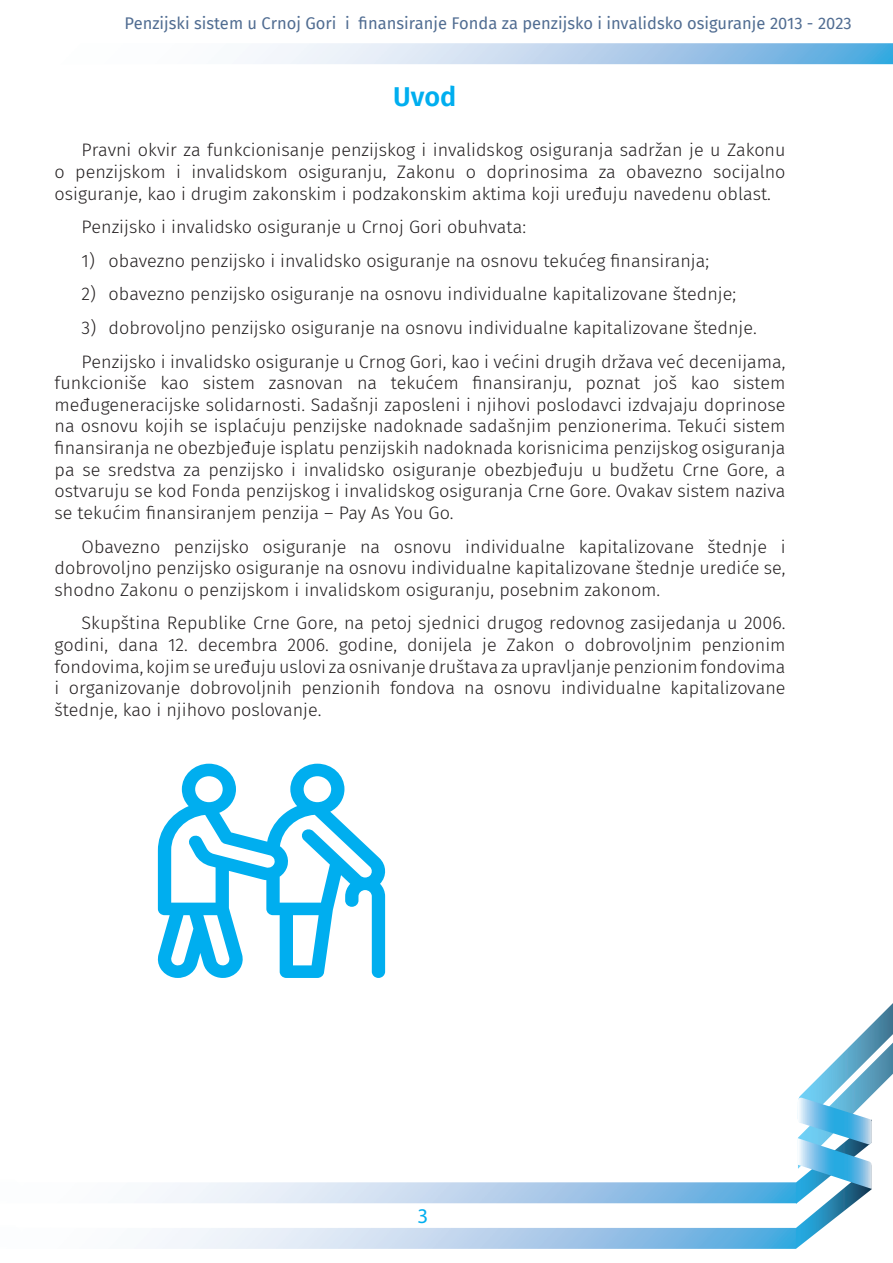
<style>
.page{position:relative;width:893px;height:1263px;background:#fff}
.page>*{position:absolute;margin:0;border:0;box-sizing:border-box;transform-origin:0 0}
.Podnaslov{font:600 27px "Fira Sans";color:#00aeef}
.t1{font:21px "Myriad Pro";color:#00aeef}
.t2{font:300 18px/21.6px "Fira Sans";color:#231f20;text-align:justify}
.t3{font:16.5px "Fira Sans";color:#516d92}
</style>
<div class="page">
<img style="left:253px;top:43px;width:640px;height:21px">
<img style="left:156px;top:1228px;width:640px;height:21px">
<img style="left:155px;top:1182px;width:641px;height:21px">
<svg style="left:796px;top:1003px;width:97px;height:246px"></svg>
<svg style="left:157px;top:764px;width:229px;height:214px"></svg>
<p class="t3" style="left:124px;top:11px;width:729px">Penzijski sistem u Crnoj Gori i finansiranje Fonda za penzijsko i invalidsko osiguranje 2013 - 2023</p>
<p class="Podnaslov" style="left:393px;top:75px;width:65px">Uvod</p>
<p class="t2" style="left:55px;top:139px;width:732px;text-indent:27px">Pravni okvir za funkcionisanje penzijskog i invalidskog osiguranja sadržan je u Zakonu o penzijskom i invalidskom osiguranju, Zakonu o doprinosima za obavezno socijalno osiguranje, kao i drugim zakonskim i podzakonskim aktima koji uređuju navedenu oblast.</p>
<p class="t2" style="left:82px;top:216px;width:446px">Penzijsko i invalidsko osiguranje u Crnoj Gori obuhvata:</p>
<p class="t2" style="left:82px;top:250px;width:629px">1) obavezno penzijsko i invalidsko osiguranje na osnovu tekućeg finansiranja;</p>
<p class="t2" style="left:82px;top:283px;width:656px">2) obavezno penzijsko osiguranje na osnovu individualne kapitalizovane štednje;</p>
<p class="t2" style="left:82px;top:317px;width:677px">3) dobrovoljno penzijsko osiguranje na osnovu individualne kapitalizovane štednje.</p>
<p class="t2" style="left:55px;top:350px;width:732px;text-indent:27px">Penzijsko i invalidsko osiguranje u Crnog Gori, kao i većini drugih država već decenijama, funkcioniše kao sistem zasnovan na tekućem finansiranju, poznat još kao sistem međugeneracijske solidarnosti. Sadašnji zaposleni i njihovi poslodavci izdvajaju doprinose na osnovu kojih se isplaćuju penzijske nadoknade sadašnjim penzionerima. Tekući sistem finansiranja ne obezbjeđuje isplatu penzijskih nadoknada korisnicima penzijskog osiguranja pa se sredstva za penzijsko i invalidsko osiguranje obezbjeđuju u budžetu Crne Gore, a ostvaruju se kod Fonda penzijskog i invalidskog osiguranja Crne Gore. Ovakav sistem naziva se tekućim finansiranjem penzija – Pay As You Go.</p>
<p class="t2" style="left:55px;top:535px;width:732px;text-indent:27px">Obavezno penzijsko osiguranje na osnovu individualne kapitalizovane štednje i dobrovoljno penzijsko osiguranje na osnovu individualne kapitalizovane štednje urediće se, shodno Zakonu o penzijskom i invalidskom osiguranju, posebnim zakonom.</p>
<p class="t2" style="left:55px;top:612px;width:732px;text-indent:27px">Skupština Republike Crne Gore, na petoj sjednici drugog redovnog zasijedanja u 2006. godini, dana 12. decembra 2006. godine, donijela je Zakon o dobrovoljnim penzionim fondovima, kojim se uređuju uslovi za osnivanje društava za upravljanje penzionim fondovima i organizovanje dobrovoljnih penzionih fondova na osnovu individualne kapitalizovane štednje, kao i njihovo poslovanje.</p>
<p class="t1" style="left:418px;top:1203px;width:12px">3</p>
</div>
